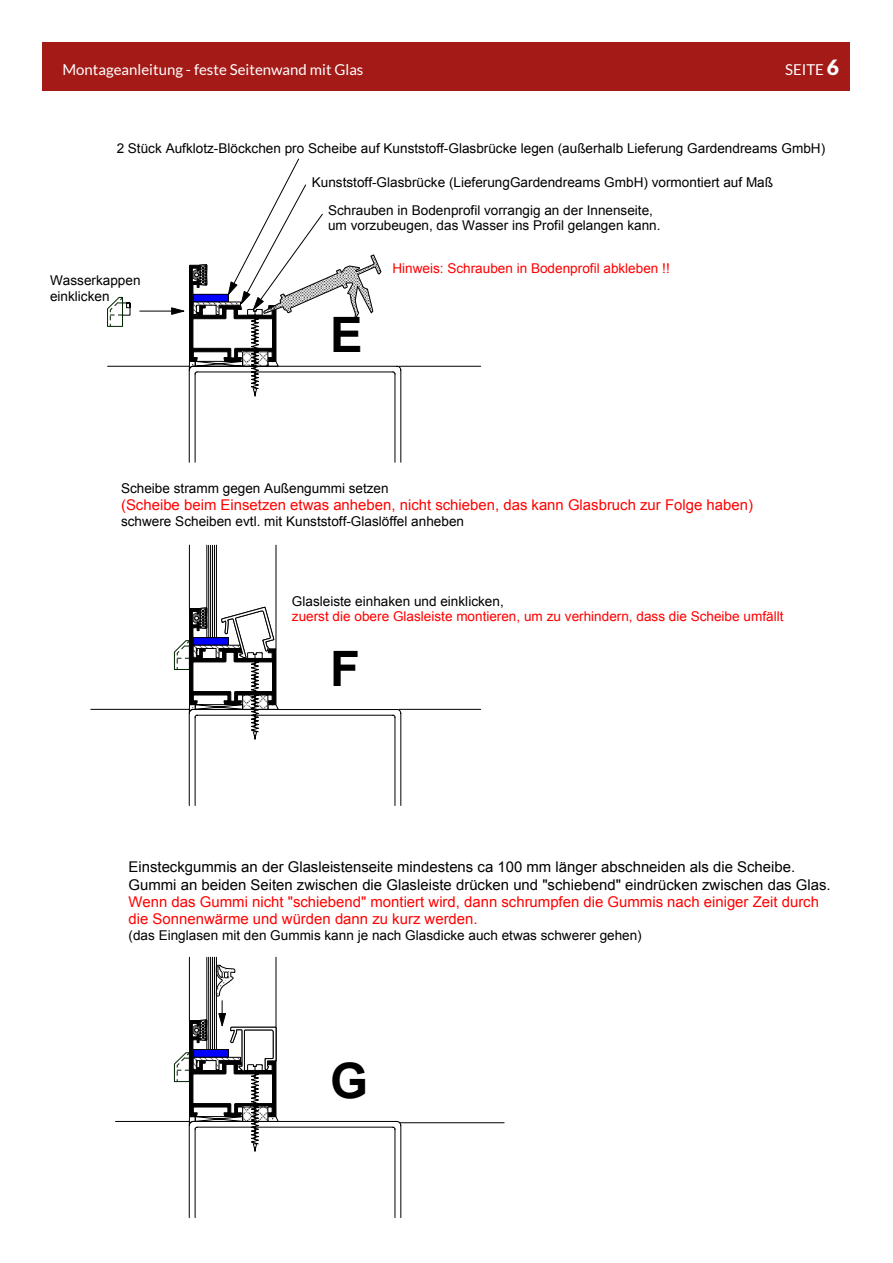
<style>
.page{position:relative;width:893px;height:1263px;background:#fff}
.page>*{position:absolute;margin:0;border:0;box-sizing:border-box;transform-origin:0 0}
.t1{font:700 48.75px "Arial";color:#000}
.t2{font:15px "Lato";color:#fff}
.t3{font:14.85px/17.1px "Arial";color:#f00}
.t4{font:14.85px/17.2px "Arial";color:#000}
.t5{font:13.5px/15.5px "Arial";color:#000}
.t6{font:13.5px "Arial";color:#f00}
.s1{font-weight:900;font-size:21px}
</style>
<div class="page">
<div style="left:43px;top:43px;width:807px;height:48px;background:#a41a17"></div>
<svg style="left:107px;top:297px;width:24px;height:30px"></svg>
<hr style="left:399px;top:366px;width:82px;height:1px;background:#000">
<hr style="left:108px;top:366px;width:81px;height:1px;background:#000">
<hr style="left:276px;top:545px;width:1px;height:104px;background:#000">
<hr style="left:189px;top:545px;width:1px;height:64px;background:#000">
<hr style="left:399px;top:709px;width:82px;height:1px;background:#000">
<hr style="left:91px;top:709px;width:98px;height:1px;background:#000">
<hr style="left:216px;top:545px;width:1px;height:92px;background:#000">
<hr style="left:206px;top:545px;width:1px;height:92px;background:#000">
<hr style="left:208px;top:545px;width:1px;height:92px;background:#000">
<hr style="left:210px;top:545px;width:1px;height:92px;background:#000">
<hr style="left:212px;top:545px;width:1px;height:92px;background:#000">
<hr style="left:214px;top:545px;width:1px;height:92px;background:#000">
<svg style="left:174px;top:602px;width:227px;height:204px"></svg>
<hr style="left:399px;top:1122px;width:105px;height:1px;background:#000">
<hr style="left:116px;top:1121px;width:73px;height:1px;background:#000">
<svg style="left:174px;top:956px;width:227px;height:262px"></svg>
<hr style="left:140px;top:311px;width:32px;height:1px;background:#000">
<svg style="left:171px;top:158px;width:230px;height:305px"></svg>
<p class="t2" style="left:62px;top:61px;width:303px">Montageanleitung - feste Seitenwand mit Glas</p>
<p class="t2" style="left:785px;top:61px;width:55px">SEITE <span class="s1">6</span></p>
<p class="t5" style="left:117px;top:141px;width:710px">2 Stück Aufklotz-Blöckchen pro Scheibe auf Kunststoff-Glasbrücke legen (außerhalb Lieferung Gardendreams GmbH)</p>
<p class="t5" style="left:312px;top:174px;width:463px">Kunststoff-Glasbrücke (LieferungGardendreams GmbH) vormontiert auf Maß</p>
<p class="t5" style="left:50px;top:272px;width:92px">Wasserkappen einklicken</p>
<p class="t5" style="left:328px;top:202px;width:334px">Schrauben in Bodenprofil vorrangig an der Innenseite, um vorzubeugen, das Wasser ins Profil gelangen kann.</p>
<h1 class="t1" style="left:330px;top:303px;width:34px">E</h1>
<p class="t6" style="left:392px;top:259px;width:279px">Hinweis: Schrauben in Bodenprofil abkleben !!</p>
<p class="t5" style="left:121px;top:481px;width:269px">Scheibe stramm gegen Außengummi setzen</p>
<p class="t3" style="left:121px;top:496px;width:633px">(Scheibe beim Einsetzen etwas anheben, nicht schieben, das kann Glasbruch zur Folge haben)</p>
<p class="t5" style="left:121px;top:514px;width:345px">schwere Scheiben evtl. mit Kunststoff-Glaslöffel anheben</p>
<p class="t5" style="left:292px;top:593px;width:213px">Glasleiste einhaken und einklicken,</p>
<p class="t6" style="left:292px;top:608px;width:493px">zuerst die obere Glasleiste montieren, um zu verhindern, dass die Scheibe umfällt</p>
<h1 class="t1" style="left:330px;top:636px;width:31px">F</h1>
<p class="t4" style="left:129px;top:858px;width:704px">Einsteckgummis an der Glasleistenseite mindestens ca 100 mm länger abschneiden als die Scheibe.<br>Gummi an beiden Seiten zwischen die Glasleiste drücken und "schiebend" eindrücken zwischen das Glas.</p>
<p class="t3" style="left:129px;top:893px;width:692px">Wenn das Gummi nicht "schiebend" montiert wird, dann schrumpfen die Gummis nach einiger Zeit durch die Sonnenwärme und würden dann zu kurz werden.</p>
<p class="t5" style="left:129px;top:927px;width:515px">(das Einglasen mit den Gummis kann je nach Glasdicke auch etwas schwerer gehen)</p>
<h1 class="t1" style="left:330px;top:1048px;width:39px">G</h1>
</div>
